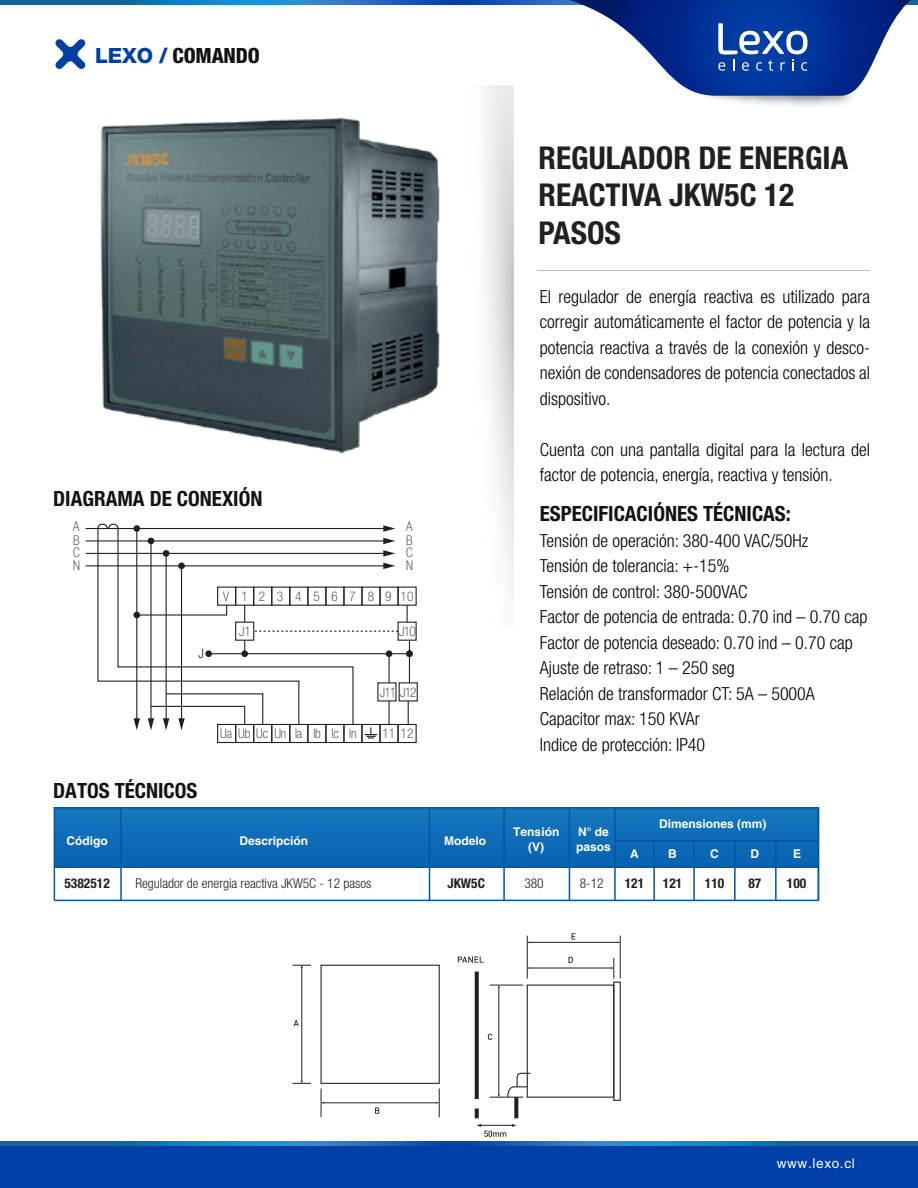
<style>
.page{position:relative;width:918px;height:1188px;background:#fff}
.page>*{position:absolute;margin:0;border:0;box-sizing:border-box;transform-origin:0 0}
.t1{font:700 condensed 31.5px/37.8px "Helvetica Neue LT Std";color:#231f20}
.t2{font:700 condensed 21px "Helvetica Neue LT Std";color:#101315}
.t3{font:800 condensed 21px "Helvetica Neue LT Std";letter-spacing:-.01em;color:#101315}
.t4{font:300 condensed 18px/25.5px "Helvetica Neue LT Std";color:#000001}
.t5{font:300 condensed 13.5px "Helvetica Neue LT Std";color:#231f20}
.t6{font:700 condensed 13.5px "Helvetica Neue LT Std";color:#231f20}
.t7{font:13.5px "Helvetica LT Std";letter-spacing:.05em;color:#fff}
.t8{font:100 condensed 13.2px/13px "Helvetica Neue LT Std";color:#231f20;text-align:justify}
.t9{font:100 condensed 13.2px "Helvetica Neue LT Std";letter-spacing:.885em;color:#231f20}
.t10{font:300 condensed 13.2px "Helvetica Neue LT Std";color:#231f20}
.t11{font:700 12px/14.4px "Helvetica LT Std";color:#fff}
.s1{font-stretch:normal;color:#0040a6}
</style>
<div class="page">
<svg style="left:484px;top:96px;width:30px;height:504px"></svg>
<div style="left:0;top:1141px;width:918px;height:47px;background:#0040a6"></div>
<svg style="left:0;top:1141px;width:918px;height:5px"></svg>
<svg style="left:0;top:0;width:468px;height:4px"></svg>
<svg style="left:55px;top:39px;width:31px;height:30px"></svg>
<svg style="left:468px;top:0;width:450px;height:96px"></svg>
<hr style="left:538px;top:270px;width:332px;height:1px;background:#bfbfc0">
<div style="left:321px;top:965px;width:119px;height:119px;border:1px solid #231f20"></div>
<svg style="left:294px;top:1020px;width:5px;height:6px"></svg>
<hr style="left:302px;top:966px;width:1px;height:116px;background:#231f20">
<hr style="left:323px;top:1103px;width:114px;height:1px;background:#231f20">
<svg style="left:375px;top:1108px;width:4px;height:6px"></svg>
<svg style="left:321px;top:1088px;width:3px;height:29px"></svg>
<svg style="left:436px;top:1088px;width:4px;height:29px"></svg>
<svg style="left:292px;top:1081px;width:19px;height:3px"></svg>
<svg style="left:292px;top:965px;width:19px;height:3px"></svg>
<div style="left:613px;top:982px;width:8px;height:119px;border:1px solid #231f20"></div>
<hr style="left:527px;top:936px;width:1px;height:43px;background:#231f20">
<hr style="left:620px;top:936px;width:1px;height:43px;background:#231f20">
<hr style="left:529px;top:942px;width:89px;height:1px;background:#231f20">
<hr style="left:499px;top:987px;width:1px;height:109px;background:#231f20">
<hr style="left:490px;top:985px;width:33px;height:1px;background:#231f20">
<hr style="left:490px;top:1097px;width:33px;height:1px;background:#231f20">
<svg style="left:507px;top:1072px;width:24px;height:26px"></svg>
<svg style="left:475px;top:972px;width:4px;height:127px"></svg>
<svg style="left:475px;top:1109px;width:4px;height:9px"></svg>
<svg style="left:514px;top:1097px;width:4px;height:21px"></svg>
<hr style="left:478px;top:1125px;width:35px;height:1px;background:#231f20">
<svg style="left:477px;top:1124px;width:29px;height:13px"></svg>
<svg style="left:458px;top:957px;width:26px;height:6px"></svg>
<svg style="left:488px;top:1034px;width:4px;height:6px"></svg>
<svg style="left:568px;top:957px;width:5px;height:6px"></svg>
<svg style="left:572px;top:933px;width:3px;height:6px"></svg>
<hr style="left:529px;top:968px;width:83px;height:1px;background:#231f20">
<svg style="left:611px;top:958px;width:4px;height:21px"></svg>
<hr style="left:86px;top:528px;width:299px;height:1px;background:#231f20">
<hr style="left:86px;top:540px;width:299px;height:2px;background:#231f20">
<hr style="left:86px;top:553px;width:299px;height:1px;background:#231f20">
<hr style="left:86px;top:565px;width:299px;height:1px;background:#231f20">
<div style="left:217px;top:724px;width:19px;height:19px;border:1px solid #231f20"></div>
<div style="left:235px;top:724px;width:19px;height:19px;border:1px solid #231f20"></div>
<div style="left:253px;top:724px;width:19px;height:19px;border:1px solid #231f20"></div>
<div style="left:271px;top:724px;width:19px;height:19px;border:1px solid #231f20"></div>
<div style="left:289px;top:724px;width:19px;height:19px;border:1px solid #231f20"></div>
<div style="left:307px;top:724px;width:19px;height:19px;border:1px solid #231f20"></div>
<div style="left:325px;top:724px;width:20px;height:19px;border:1px solid #231f20"></div>
<div style="left:343px;top:724px;width:20px;height:19px;border:1px solid #231f20"></div>
<div style="left:361px;top:724px;width:20px;height:19px;border:1px solid #231f20"></div>
<div style="left:379px;top:724px;width:20px;height:19px;border:1px solid #231f20"></div>
<div style="left:398px;top:724px;width:19px;height:19px;border:1px solid #231f20"></div>
<div style="left:398px;top:622px;width:19px;height:19px;border:1px solid #231f20"></div>
<div style="left:398px;top:587px;width:19px;height:19px;border:1px solid #231f20"></div>
<svg style="left:407px;top:605px;width:1px;height:17px"></svg>
<hr style="left:209px;top:653px;width:200px;height:1px;background:#231f20">
<div style="left:406px;top:650px;width:7px;height:7px;background:#231f20;border-radius:50%"></div>
<div style="left:399px;top:682px;width:19px;height:19px;border:1px solid #231f20"></div>
<svg style="left:408px;top:701px;width:1px;height:23px"></svg>
<svg style="left:97px;top:523px;width:301px;height:216px"></svg>
<div style="left:386px;top:650px;width:6px;height:7px;background:#231f20;border-radius:50%"></div>
<svg style="left:409px;top:640px;width:1px;height:43px"></svg>
<img style="left:100px;top:117px;width:340px;height:337px">
<div style="left:54px;top:808px;width:764px;height:59px;background:#106cb7"></div>
<div style="left:54px;top:807px;width:765px;height:94px;border:2px solid #0154a6"></div>
<hr style="left:54px;top:900px;width:765px;height:1px;background:#0154a6">
<hr style="left:120px;top:808px;width:2px;height:92px;background:#0154a6">
<hr style="left:429px;top:808px;width:1px;height:92px;background:#0154a6">
<hr style="left:54px;top:867px;width:765px;height:1px;background:#0154a6">
<hr style="left:503px;top:808px;width:2px;height:92px;background:#0154a6">
<hr style="left:818px;top:808px;width:1px;height:92px;background:#0154a6">
<hr style="left:569px;top:808px;width:1px;height:92px;background:#0154a6">
<hr style="left:614px;top:808px;width:2px;height:92px;background:#0154a6">
<hr style="left:615px;top:840px;width:204px;height:2px;background:#0154a6">
<hr style="left:653px;top:841px;width:2px;height:59px;background:#0154a6">
<hr style="left:693px;top:841px;width:2px;height:59px;background:#0154a6">
<hr style="left:734px;top:841px;width:2px;height:59px;background:#0154a6">
<hr style="left:775px;top:841px;width:2px;height:59px;background:#0154a6">
<p class="t3" style="left:95px;top:42px;width:166px"><span class="s1">LEXO /</span> COMANDO</p>
<p class="t2" style="left:53px;top:486px;width:211px">DIAGRAMA DE CONEXIÓN</p>
<p class="t8" style="left:73px;top:520px;width:8px">A B C N</p>
<p class="t8" style="left:406px;top:520px;width:8px">A B C N</p>
<p class="t10" style="left:198px;top:646px;width:7px">J</p>
<p class="t8" style="left:223px;top:590px;width:26px">V 1</p>
<p class="t8" style="left:239px;top:625px;width:13px">J1</p>
<p class="t8" style="left:399px;top:625px;width:18px">J10</p>
<p class="t9" style="left:259px;top:589px;width:156px">2345678910</p>
<p class="t8" style="left:380px;top:685px;width:38px">J11 J12</p>
<p class="t8" style="left:220px;top:727px;width:138px">Ua Ub Uc Un la lb lc ln</p>
<p class="t8" style="left:383px;top:727px;width:32px">11 12</p>
<p class="t2" style="left:53px;top:778px;width:146px">DATOS TÉCNICOS</p>
<p class="t11" style="left:66px;top:834px;width:43px">Código</p>
<p class="t6" style="left:64px;top:875px;width:47px">5382512</p>
<p class="t5" style="left:135px;top:876px;width:238px">Regulador de energia reactiva JKW5C - 12 pasos</p>
<p class="t6" style="left:447px;top:875px;width:39px">JKW5C</p>
<p class="t11" style="left:239px;top:834px;width:70px">Descripción</p>
<p class="t11" style="left:444px;top:834px;width:43px">Modelo</p>
<h1 class="t1" style="left:539px;top:138px;width:311px">REGULADOR DE ENERGIA<br>REACTIVA JKW5C 12<br>PASOS</h1>
<p class="t4" style="left:540px;top:284px;width:332px;text-align:justify">El regulador de energía reactiva es utilizado para corregir automáticamente el factor de potencia y la potencia reactiva a través de la conexión y desco&shy;nexión de condensadores de potencia conectados al dispositivo.</p>
<p class="t4" style="left:540px;top:437px;width:332px">Cuenta con una pantalla digital para la lectura del factor de potencia, energía, reactiva y tensión.</p>
<p class="t2" style="left:540px;top:501px;width:253px">ESPECIFICACIÓNES TÉCNICAS:</p>
<p class="t4" style="left:540px;top:527px;width:329px">Tensión de operación: 380-400 VAC/50Hz<br>Tensión de tolerancia: +-15%<br>Tensión de control: 380-500VAC<br>Factor de potencia de entrada: 0.70 ind – 0.70 cap Factor de potencia deseado: 0.70 ind – 0.70 cap Ajuste de retraso: 1 – 250 seg<br>Relación de transformador CT: 5A – 5000A Capacitor max: 150 KVAr<br>Indice de protección: IP40</p>
<p class="t11" style="left:513px;top:825px;width:48px;text-align:center">Tensión (V)</p>
<p class="t11" style="left:576px;top:825px;width:36px">N° de pasos</p>
<p class="t5" style="left:524px;top:876px;width:21px">380</p>
<p class="t5" style="left:580px;top:876px;width:25px">8-12</p>
<p class="t11" style="left:659px;top:816px;width:109px">Dimensiones (mm)</p>
<p class="t11" style="left:630px;top:846px;width:10px">A</p>
<p class="t11" style="left:668px;top:846px;width:10px">B</p>
<p class="t11" style="left:710px;top:846px;width:10px">C</p>
<p class="t11" style="left:751px;top:846px;width:10px">D</p>
<p class="t11" style="left:793px;top:846px;width:10px">E</p>
<p class="t6" style="left:625px;top:875px;width:21px">121</p>
<p class="t6" style="left:663px;top:875px;width:21px">121</p>
<p class="t6" style="left:705px;top:875px;width:21px">110</p>
<p class="t6" style="left:749px;top:875px;width:14px">87</p>
<p class="t6" style="left:787px;top:875px;width:21px">100</p>
<p class="t7" style="left:777px;top:1155px;width:80px">www.lexo.cl</p>
</div>
